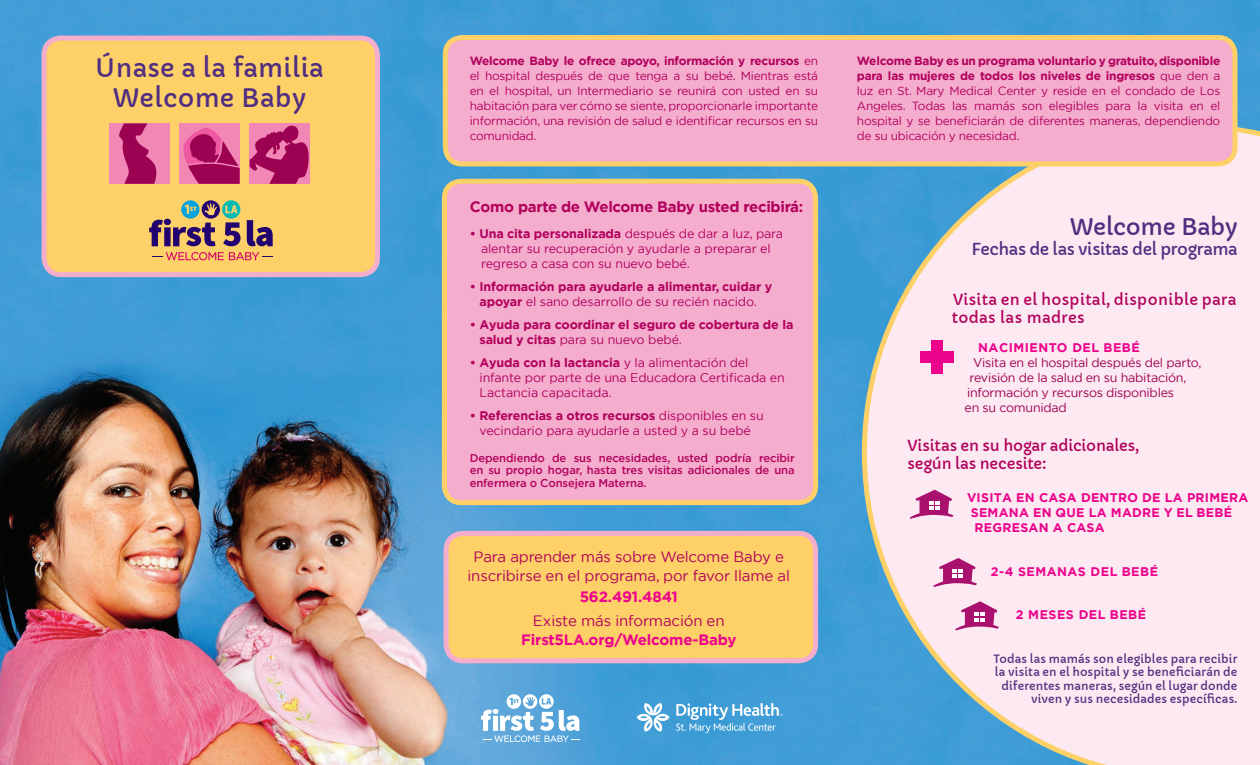
<style>
.page{position:relative;width:1260px;height:765px;background:#fff}
.page>*{position:absolute;margin:0;border:0;box-sizing:border-box;transform-origin:0 0}
.t1{font:25px/30px "Capriola";letter-spacing:.01em;color:#522e81;text-align:center}
.t2{font:22.5px "Capriola";letter-spacing:-.015em;color:#522e81}
.t3{font:16.25px "Capriola";letter-spacing:-.025em;color:#522e81}
.t4{font:15px/18.8px "Gotham";letter-spacing:-.01em;color:#b1015c;text-align:center}
.t5{font:700 15px/18.8px "Gotham";letter-spacing:-.01em;color:#ed028c;text-align:center}
.t6{font:15px/18px "Capriola";letter-spacing:.025em;color:#b1015c}
.t7{font:15px/18px "Capriola";letter-spacing:-.01em;color:#b1015c}
.t8{font:700 15px "Gotham";letter-spacing:-.02em;color:#b1015c}
.t9{font:12.5px/15px "Gotham";letter-spacing:-.01em;color:#b1015c}
.t10{font:700 12.5px/15px "Gotham";letter-spacing:-.01em;color:#b1015c;text-align:center}
.t11{font:12.5px "Gotham";letter-spacing:-.02em;color:#9d0151}
.t12{font:700 12.5px "Gotham";letter-spacing:.02em;color:#ed028c}
.t13{font:700 12.5px "Gotham";letter-spacing:.04em;color:#ed028c}
.t14{font:11.88px/15px "Gotham";letter-spacing:-.02em;color:#b1015c;text-align:justify}
.t15{font:11.25px/13.5px "Capriola";letter-spacing:.01em;color:#522e81;text-align:right}
.t16{font:500 11.25px/12.5px "Gotham";letter-spacing:-.01em;color:#b1015c;text-align:justify}
.s1{font-weight:700}
.s2{font-weight:400}
.s3{font-weight:400;color:#b1015c}
</style>
<div class="page">
<img style="left:0;top:0;width:1260px;height:765px">
<svg style="left:859px;top:121px;width:401px;height:644px;background:#e0ddea"></svg>
<svg style="left:933px;top:558px;width:44px;height:29px"></svg>
<svg style="left:910px;top:490px;width:44px;height:29px"></svg>
<svg style="left:955px;top:601px;width:44px;height:30px"></svg>
<div style="left:932px;top:341px;width:11px;height:33px;background:#ed028c"></div>
<div style="left:921px;top:352px;width:33px;height:11px;background:#ed028c"></div>
<div style="left:44px;top:38px;width:333px;height:237px;background:#fed168;border-radius:17px"></div>
<div style="left:42px;top:36px;width:338px;height:241px;border:5px solid #f5adce;border-radius:17px"></div>
<div style="left:446px;top:533px;width:370px;height:128px;background:#fed168;border-radius:17px"></div>
<div style="left:444px;top:531px;width:374px;height:132px;border:5px solid #f5adce;border-radius:17px"></div>
<div style="left:444px;top:181px;width:372px;height:322px;background:#f5adce;border-radius:17px"></div>
<div style="left:442px;top:179px;width:376px;height:326px;border:5px solid #fed168;border-radius:17px"></div>
<div style="left:445px;top:38px;width:790px;height:126px;background:#f5adce;border-radius:17px"></div>
<div style="left:443px;top:35px;width:795px;height:131px;border:5px solid #fed168;border-radius:17px"></div>
<div style="left:179px;top:123px;width:61px;height:61px;background:#f287b6"></div>
<div style="left:250px;top:123px;width:60px;height:61px;background:#f287b6"></div>
<div style="left:109px;top:123px;width:60px;height:61px;background:#f287b6"></div>
<svg style="left:119px;top:123px;width:38px;height:61px"></svg>
<svg style="left:250px;top:126px;width:59px;height:58px"></svg>
<svg style="left:183px;top:128px;width:57px;height:56px"></svg>
<svg style="left:152px;top:252px;width:121px;height:8px"></svg>
<svg style="left:149px;top:200px;width:92px;height:46px"></svg>
<svg style="left:247px;top:220px;width:26px;height:26px"></svg>
<svg style="left:481px;top:694px;width:98px;height:48px"></svg>
<svg style="left:637px;top:703px;width:32px;height:29px"></svg>
<svg style="left:676px;top:703px;width:107px;height:30px;background:#6ab3df"></svg>
<h1 class="t1" style="left:95px;top:53px;width:230px">Únase a la familia<br>Welcome Baby</h1>
<p class="t14" style="left:470px;top:53px;width:350px"><span class="s1">Welcome Baby le ofrece apoyo, información y recursos</span> en el hospital después de que tenga a su bebé. Mientras está en el hospital, un Intermediario se reunirá con usted en su habitación para ver cómo se siente, proporcionarle importante información, una revisión de salud e identificar recursos en su comunidad.</p>
<p class="t8" style="left:470px;top:197px;width:335px">Como parte de Welcome Baby usted recibirá:</p>
<p class="t9" style="left:481px;top:226px;width:304px;text-indent:-11px"><span class="s1">• Una cita personalizada</span> después de dar a luz, para alentar su recuperación y ayudarle a preparar el regreso a casa con su nuevo bebé.</p>
<p class="t10" style="left:470px;top:279px;width:304px">• Información para ayudarle a alimentar, cuidar y apoyar <span class="s2">el sano desarrollo de su recién nacido.</span></p>
<p class="t10" style="left:480px;top:317px;width:315px;text-align:left;text-indent:-10px">• Ayuda para coordinar el seguro de cobertura de la salud y citas <span class="s2">para su nuevo bebé.</span></p>
<p class="t9" style="left:480px;top:355px;width:307px;text-indent:-10px"><span class="s1">• Ayuda con la lactancia</span> y la alimentación del infante por parte de una Educadora Certificada en<br>Lactancia capacitada.</p>
<p class="t9" style="left:470px;top:408px;width:295px;text-align:center"><span class="s1">• Referencias a otros recursos</span> disponibles en su vecindario para ayudarle a usted y a su bebé</p>
<p class="t16" style="left:470px;top:451px;width:326px">Dependiendo de sus necesidades, usted podría recibir en su propio hogar, hasta tres visitas adicionales de una enfermera o Consejera Materna.</p>
<p class="t4" style="left:468px;top:547px;width:324px">Para aprender más sobre Welcome Baby e inscribirse en el programa, por favor llame al</p>
<p class="t5" style="left:580px;top:587px;width:100px">562.491.4841</p>
<p class="t5" style="left:521px;top:612px;width:217px"><span class="s3">Existe más información en<br></span>First5LA.org/Welcome-Baby</p>
<p class="t14" style="left:857px;top:53px;width:365px"><span class="s1">Welcome Baby es un programa voluntario y gratuito, disponible para las mujeres de todos los niveles de ingresos</span> que den a luz en St. Mary Medical Center y reside en el condado de Los Angeles. Todas las mamás son elegibles para la visita en el hospital y se beneficiarán de diferentes maneras, dependiendo de su ubicación y necesidad.</p>
<h2 class="t2" style="left:1070px;top:213px;width:170px">Welcome Baby</h2>
<h3 class="t3" style="left:972px;top:239px;width:268px">Fechas de las visitas del programa</h3>
<p class="t6" style="left:952px;top:291px;width:286px">Visita en el hospital, disponible para todas las madres</p>
<p class="t13" style="left:978px;top:339px;width:163px">NACIMIENTO DEL BEBÉ</p>
<p class="t11" style="left:973px;top:354px;width:230px">Visita en el hospital después del parto,</p>
<p class="t11" style="left:970px;top:369px;width:218px">revisión de la salud en su habitación,</p>
<p class="t11" style="left:967px;top:384px;width:209px">información y recursos disponibles</p>
<p class="t11" style="left:965px;top:399px;width:104px">en su comunidad</p>
<p class="t7" style="left:907px;top:436px;width:233px">Visitas en su hogar adicionales, según las necesite:</p>
<p class="t12" style="left:967px;top:490px;width:283px">VISITA EN CASA DENTRO DE LA PRIMERA</p>
<p class="t12" style="left:971px;top:505px;width:263px">SEMANA EN QUE LA MADRE Y EL BEBÉ</p>
<p class="t12" style="left:975px;top:520px;width:132px">REGRESAN A CASA</p>
<p class="t13" style="left:991px;top:563px;width:169px">2-4 SEMANAS DEL BEBÉ</p>
<p class="t13" style="left:1016px;top:606px;width:132px">2 MESES DEL BEBÉ</p>
<p class="t15" style="left:994px;top:652px;width:245px">Todas las mamás son elegibles para recibir la visita en el hospital y se beneficiarán de diferentes maneras, según el lugar donde viven y sus necesidades específicas.</p>
</div>
